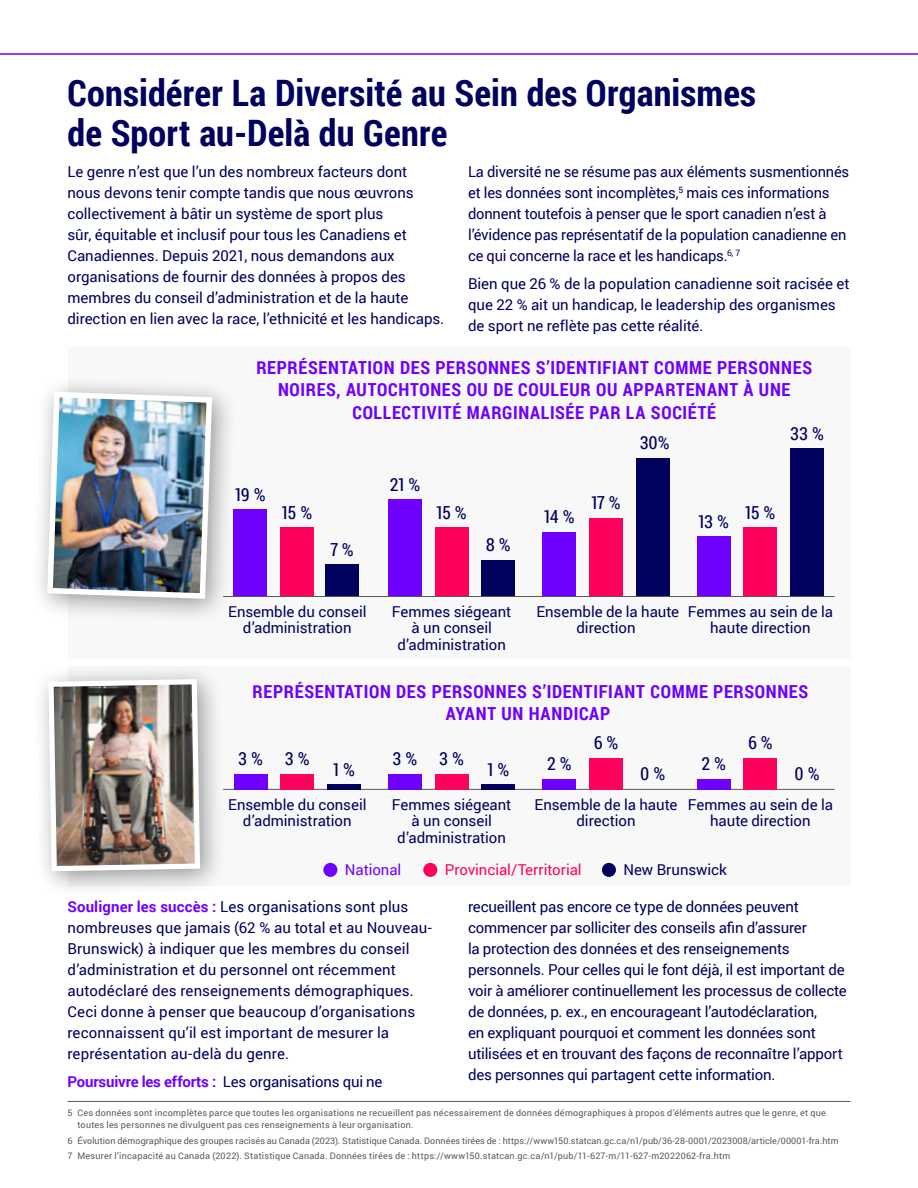
<style>
.page{position:relative;width:918px;height:1188px;background:#fff}
.page>*{position:absolute;margin:0;border:0;box-sizing:border-box;transform-origin:0 0}
.t1{font:700 36.45px/40.5px "Roboto Condensed";letter-spacing:.005em;color:#01015e}
.t2{font:700 18px/22.5px "Roboto Condensed";letter-spacing:.04em;color:#6d00ff;text-align:center}
.t3{font:18px "Roboto Condensed";letter-spacing:-.02em;color:#01015e}
.t4{font:15px/21px "Roboto";letter-spacing:-.005em;color:#01015e;text-align:center}
.t5{font:700 15px "Roboto";letter-spacing:-.01em;color:#6d00ff}
.t6{font:15px "Roboto";letter-spacing:-.005em;color:#ff005c}
.t7{font:15px "Roboto";letter-spacing:-.005em;color:#6d00ff}
.t8{font:9px/12px "Roboto";letter-spacing:.025em;color:#58595b}
.s1{font-weight:700;color:#6d00ff}
.s2{font-weight:400;color:#01015e}
</style>
<div class="page">
<hr style="left:0;top:53px;width:918px;height:2px;background:#6d00ff">
<hr style="left:68px;top:1101px;width:783px;height:1px;background:#58595b">
<div style="left:68px;top:347px;width:783px;height:539px;background:#f8f8f8"></div>
<div style="left:43px;top:659px;width:821px;height:7px;background:#fff"></div>
<div style="left:30px;top:375px;width:208px;height:251px;background:#000;opacity:.4"></div>
<img style="left:44px;top:389px;width:171px;height:213px">
<div style="left:31px;top:662px;width:196px;height:235px;background:#000;opacity:.4"></div>
<img style="left:46px;top:676px;width:157px;height:198px">
<hr style="left:223px;top:789px;width:612px;height:1px;background:#58595b">
<div style="left:744px;top:758px;width:33px;height:32px;background:#ff005c"></div>
<div style="left:697px;top:779px;width:33px;height:11px;background:#6d00ff"></div>
<div style="left:234px;top:774px;width:33px;height:16px;background:#6d00ff"></div>
<div style="left:281px;top:774px;width:33px;height:16px;background:#ff005c"></div>
<div style="left:389px;top:774px;width:33px;height:16px;background:#6d00ff"></div>
<div style="left:435px;top:774px;width:33px;height:16px;background:#ff005c"></div>
<div style="left:590px;top:758px;width:33px;height:32px;background:#ff005c"></div>
<div style="left:543px;top:779px;width:33px;height:11px;background:#6d00ff"></div>
<div style="left:327px;top:785px;width:34px;height:5px;background:#01015e"></div>
<div style="left:482px;top:785px;width:33px;height:5px;background:#01015e"></div>
<div style="left:323px;top:863px;width:14px;height:14px;background:#6d00ff;border-radius:50%"></div>
<div style="left:602px;top:863px;width:14px;height:14px;background:#01015e;border-radius:50%"></div>
<div style="left:423px;top:863px;width:14px;height:14px;background:#ff005c;border-radius:50%"></div>
<div style="left:326px;top:565px;width:33px;height:32px;background:#01015e"></div>
<div style="left:482px;top:560px;width:33px;height:37px;background:#01015e"></div>
<div style="left:281px;top:528px;width:33px;height:69px;background:#ff005c"></div>
<div style="left:234px;top:509px;width:33px;height:88px;background:#6d00ff"></div>
<div style="left:590px;top:518px;width:33px;height:79px;background:#ff005c"></div>
<div style="left:543px;top:532px;width:33px;height:65px;background:#6d00ff"></div>
<div style="left:389px;top:500px;width:33px;height:97px;background:#6d00ff"></div>
<div style="left:435px;top:528px;width:33px;height:69px;background:#ff005c"></div>
<div style="left:636px;top:458px;width:33px;height:139px;background:#01015e"></div>
<div style="left:791px;top:449px;width:33px;height:148px;background:#01015e"></div>
<div style="left:744px;top:528px;width:33px;height:69px;background:#ff005c"></div>
<div style="left:697px;top:537px;width:33px;height:60px;background:#6d00ff"></div>
<hr style="left:223px;top:596px;width:612px;height:1px;background:#58595b">
<h1 class="t1" style="left:68px;top:75px;width:690px">CONSIDÉRER LA DIVERSITÉ AU SEIN DES ORGANISMES<br>DE SPORT AU-DELÀ DU GENRE</h1>
<p class="t4" style="left:68px;top:161px;width:378px;text-align:left">Le genre n’est que l’un des nombreux facteurs dont nous devons tenir compte tandis que nous œuvrons collectivement à bâtir un système de sport plus<br>sûr, équitable et inclusif pour tous les Canadiens et Canadiennes. Depuis 2021, nous demandons aux organisations de fournir des données à propos des membres du conseil d’administration et de la haute direction en lien avec la race, l’ethnicité et les handicaps.</p>
<p class="t4" style="left:468px;top:161px;width:383px;text-align:left">La diversité ne se résume pas aux éléments susmentionnés et les données sont incomplètes,<sup>5</sup> mais ces informations donnent toutefois à penser que le sport canadien n’est à l’évidence pas représentatif de la population canadienne en ce qui concerne la race et les handicaps.<sup>6,</sup> <sup>7</sup></p>
<p class="t4" style="left:468px;top:274px;width:383px;text-align:left">Bien que 26 % de la population canadienne soit racisée et que 22 % ait un handicap, le leadership des organismes de sport ne reflète pas cette réalité.</p>
<p class="t2" style="left:256px;top:358px;width:557px">REPRÉSENTATION DES PERSONNES S’IDENTIFIANT COMME PERSONNES<br>NOIRES, AUTOCHTONES OU DE COULEUR OU APPARTENANT À UNE<br>COLLECTIVITÉ MARGINALISÉE PAR LA SOCIÉTÉ</p>
<p class="t3" style="left:235px;top:482px;width:32px">19 %</p>
<p class="t3" style="left:282px;top:500px;width:32px">15 %</p>
<p class="t3" style="left:390px;top:472px;width:32px">21 %</p>
<p class="t3" style="left:437px;top:500px;width:32px">15 %</p>
<p class="t3" style="left:330px;top:537px;width:25px">7 %</p>
<p class="t3" style="left:486px;top:532px;width:27px">8 %</p>
<p class="t4" style="left:228px;top:604px;width:140px;line-height:16.5px">Ensemble du conseil d’administration</p>
<p class="t4" style="left:392px;top:603px;width:121px;line-height:16.5px">Femmes siégeant à un conseil d’administration</p>
<p class="t3" style="left:544px;top:504px;width:32px">14 %</p>
<p class="t3" style="left:591px;top:490px;width:31px">17 %</p>
<p class="t3" style="left:640px;top:430px;width:31px">30%</p>
<p class="t3" style="left:790px;top:421px;width:35px">33 %</p>
<p class="t3" style="left:699px;top:509px;width:32px">13 %</p>
<p class="t3" style="left:745px;top:500px;width:32px">15 %</p>
<p class="t4" style="left:536px;top:604px;width:144px;line-height:16.5px">Ensemble de la haute direction</p>
<p class="t4" style="left:688px;top:603px;width:147px;line-height:16.5px">Femmes au sein de la haute direction</p>
<p class="t2" style="left:253px;top:681px;width:557px">REPRÉSENTATION DES PERSONNES S’IDENTIFIANT COMME PERSONNES<br>AYANT UN HANDICAP</p>
<p class="t3" style="left:594px;top:730px;width:26px">6 %</p>
<p class="t3" style="left:748px;top:730px;width:26px">6 %</p>
<p class="t3" style="left:238px;top:746px;width:73px">3 % 3 %</p>
<p class="t3" style="left:393px;top:746px;width:73px">3 % 3 %</p>
<p class="t3" style="left:333px;top:757px;width:23px">1 %</p>
<p class="t3" style="left:487px;top:757px;width:23px">1 %</p>
<p class="t3" style="left:547px;top:751px;width:26px">2 %</p>
<p class="t3" style="left:640px;top:761px;width:27px">0 %</p>
<p class="t3" style="left:701px;top:751px;width:26px">2 %</p>
<p class="t3" style="left:795px;top:761px;width:27px">0 %</p>
<p class="t4" style="left:228px;top:797px;width:140px;line-height:16.5px">Ensemble du conseil d’administration</p>
<p class="t4" style="left:392px;top:796px;width:121px;line-height:16.5px">Femmes siégeant à un conseil d’administration</p>
<p class="t4" style="left:535px;top:797px;width:144px;line-height:16.5px">Ensemble de la haute direction</p>
<p class="t4" style="left:688px;top:796px;width:147px;line-height:16.5px">Femmes au sein de la haute direction</p>
<p class="t7" style="left:345px;top:863px;width:58px">National</p>
<p class="t6" style="left:445px;top:863px;width:138px">Provincial/Territorial</p>
<p class="t4" style="left:624px;top:860px;width:105px">New Brunswick</p>
<p class="t4" style="left:68px;top:895px;width:366px;text-align:left"><span class="s1">Souligner les succès :</span> Les organisations sont plus nombreuses que jamais (62 % au total et au Nouveau-Brunswick) à indiquer que les membres du conseil d’administration et du personnel ont récemment autodéclaré des renseignements démographiques.<br>Ceci donne à penser que beaucoup d’organisations reconnaissent qu’il est important de mesurer la représentation au-delà du genre.</p>
<p class="t5" style="left:68px;top:1075px;width:317px">Poursuivre les efforts : <span class="s2">Les organisations qui ne</span></p>
<p class="t4" style="left:468px;top:897px;width:380px;text-align:left">recueillent pas encore ce type de données peuvent commencer par solliciter des conseils afin d’assurer<br>la protection des données et des renseignements personnels. Pour celles qui le font déjà, il est important de voir à améliorer continuellement les processus de collecte de données, p. ex., en encourageant l’autodéclaration,<br>en expliquant pourquoi et comment les données sont utilisées et en trouvant des façons de reconnaître l’apport des personnes qui partagent cette information.</p>
<p class="t8" style="left:77px;top:1108px;width:750px;text-indent:-10px">5 Ces données sont incomplètes parce que toutes les organisations ne recueillent pas nécessairement de données démographiques à propos d’éléments autres que le genre, et que toutes les personnes ne divulguent pas ces renseignements à leur organisation.</p>
<p class="t8" style="left:68px;top:1133px;width:773px;line-height:15.5px">6 Évolution démographique des groupes racisés au Canada (2023). Statistique Canada. Données tirées de : https://www150.statcan.gc.ca/n1/pub/36-28-0001/2023008/article/00001-fra.htm<br>7 Mesurer l’incapacité au Canada (2022). Statistique Canada. Données tirées de : https://www150.statcan.gc.ca/n1/pub/11-627-m/11-627-m2022062-fra.htm</p>
</div>
